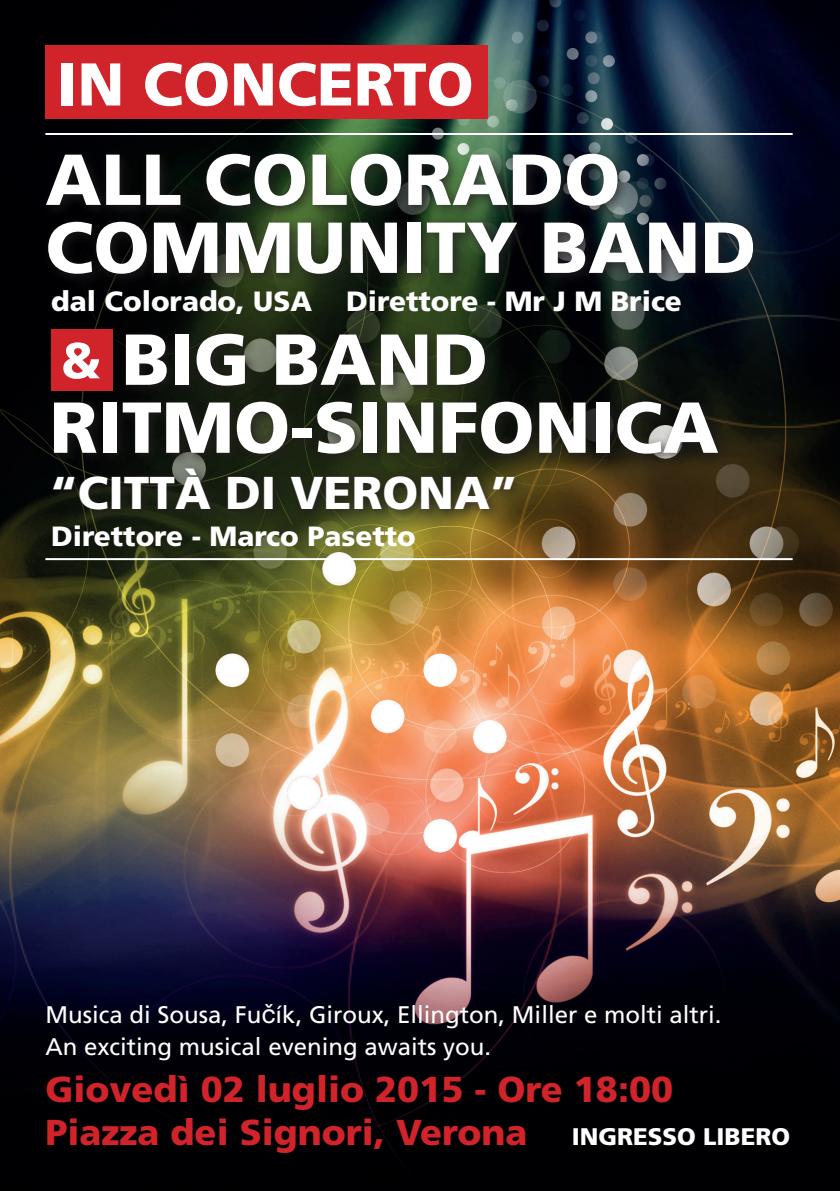
<style>
.page{position:relative;width:840px;height:1191px;background:#fff}
.page>*{position:absolute;margin:0;border:0;box-sizing:border-box;transform-origin:0 0}
.t1{font:900 72px/68px "Frutiger";color:#fff}
.t2{font:900 60.2px "Frutiger";color:#fff}
.t3{font:900 50.6px "Frutiger";color:#fff}
.t4{font:900 46px "Frutiger";color:#fff}
.t5{font:900 36px/43.4px "Frutiger";color:#d1232a}
.t6{font:900 27.8px "Frutiger";color:#fff}
.t7{font:24px/32px "Frutiger";color:#fff}
.s1{font-family:"Helvetica Neue LT Pro";font-size:26px}
.s2{font-size:24px;color:#fff}
</style>
<div class="page">
<img style="left:0;top:0;width:839px;height:1191px">
<div style="left:40px;top:147px;width:727px;height:141px;background:#231f20;opacity:.75"></div>
<div style="left:47px;top:327px;width:683px;height:196px;background:#231f20;opacity:.75"></div>
<hr style="left:45px;top:133px;width:747px;height:2px;background:#fff">
<hr style="left:45px;top:558px;width:747px;height:2px;background:#fff">
<div style="left:45px;top:45px;width:443px;height:74px;background:#d1232a"></div>
<div style="left:51px;top:329px;width:62px;height:62px;background:#d1232a"></div>
<h2 class="t2" style="left:57px;top:48px;width:417px">IN CONCERTO</h2>
<h1 class="t1" style="left:45px;top:144px;width:712px">ALL COLORADO<br>COMMUNITY BAND</h1>
<p class="t6" style="left:51px;top:284px;width:632px">dal Colorado, USA Direttore - Mr J M Brice</p>
<h1 class="t1" style="left:50px;top:324px;width:670px;text-indent:72px">BIG BAND<br>RITMO-SINFONICA</h1>
<h3 class="t4" style="left:50px;top:465px;width:469px">“CITTÀ DI VERONA”</h3>
<h3 class="t3" style="left:61px;top:330px;width:41px">&amp;</h3>
<p class="t6" style="left:51px;top:519px;width:366px">Direttore - Marco Pasetto</p>
<p class="t7" style="left:45px;top:998px;width:677px">Musica di Sousa, Fu<span class="s1">č</span>ík, Giroux, Ellington, Miller e molti altri.<br>An exciting musical evening awaits you.</p>
<h3 class="t5" style="left:45px;top:1067px;width:745px">Giovedì 02 luglio 2015 - Ore 18:00<br>Piazza dei Signori, Verona <span class="s2">INGRESSO LIBERO</span></h3>
</div>
